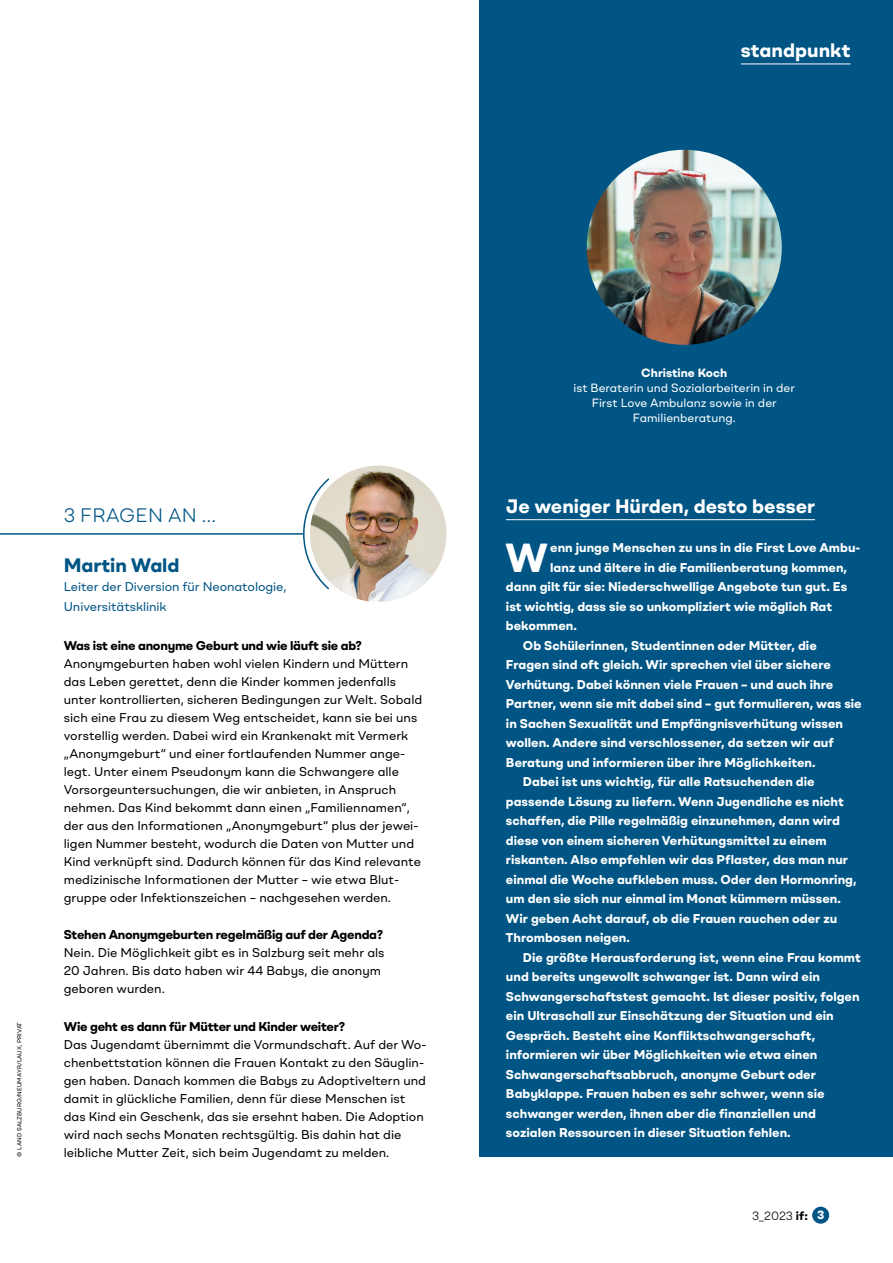
<style>
.page{position:relative;width:893px;height:1263px;background:#fff}
.page>*{position:absolute;margin:0;border:0;box-sizing:border-box;transform-origin:0 0}
.t1{font:700 40.65px "BR Omny";color:#fff}
.Kasten_Head{font:700 19.5px "BR Omny";color:#fff}
.Kasten_Head-2{font:300 19.5px "BR Omny";letter-spacing:.01em;color:#005585}
.Kasten_Head-3{font:700 19.5px "BR Omny";letter-spacing:-.005em;color:#005585}
.t2{font:700 12.75px/19.5px "BR Omny";color:#fff}
.t3{font:12.75px/18px "BR Omny";color:#000}
.Kasten_LT_Mager{font:700 12.75px "BR Omny";letter-spacing:-.02em;color:#000}
.t4{font:12.75px/19.5px "BR Omny";letter-spacing:-.005em;color:#005585}
.t5{font:12px/15px "BR Omny";color:#fff;text-align:center}
.t6{font:700 12px "BR Omny";color:#fff}
.t7{font:300 12px "BR Omny";color:#000}
.Credit{font:6px "BR Omny";letter-spacing:.01em;color:#000}
.s1{font-weight:700}
.s2{font-weight:700;color:#fff}
</style>
<div class="page">
<div style="left:480px;top:0;width:413px;height:1157px;background:#005585"></div>
<div style="left:812px;top:1207px;width:17px;height:17px;background:#005585;border-radius:50%"></div>
<hr style="left:741px;top:64px;width:109px;height:1px;background:#fff">
<img style="left:331px;top:466px;width:115px;height:136px">
<svg style="left:303px;top:478px;width:28px;height:112px"></svg>
<hr style="left:0;top:533px;width:304px;height:2px;background:#005585">
<hr style="left:506px;top:519px;width:309px;height:1px;background:#fff">
<img style="left:587px;top:150px;width:195px;height:195px;border-radius:97px">
<p class="Kasten_Head" style="left:741px;top:37px;width:111px">standpunkt</p>
<p class="Credit" style="left:15px;top:1157px;width:136px;rotate:-90deg">© LAND SALZBURG/NEUMAYR/LAUX, PRIVAT</p>
<p class="Kasten_Head-2" style="left:64px;top:503px;width:154px">3 FRAGEN AN …</p>
<p class="Kasten_Head-3" style="left:64px;top:552px;width:117px">Martin Wald</p>
<p class="t4" style="left:64px;top:577px;width:224px">Leiter der Diversion für Neonatologie,<br>Universitätsklinik</p>
<p class="Kasten_LT_Mager" style="left:64px;top:637px;width:300px">Was ist eine anonyme Geburt und wie läuft sie ab?</p>
<p class="t3" style="left:64px;top:654px;width:360px">Anonymgeburten haben wohl vielen Kindern und Müttern das Leben gerettet, denn die Kinder kommen jedenfalls unter kontrollierten, sicheren Bedingungen zur Welt. Sobald sich eine Frau zu diesem Weg entscheidet, kann sie bei uns vorstellig werden. Dabei wird ein Krankenakt mit Vermerk „Anonymgeburt“ und einer fortlaufenden Nummer ange&shy;legt. Unter einem Pseudonym kann die Schwangere alle Vorsorgeuntersuchungen, die wir anbieten, in Anspruch nehmen. Das Kind bekommt dann einen „Familiennamen“, der aus den Informationen „Anonymgeburt“ plus der jewei&shy;ligen Nummer besteht, wodurch die Daten von Mutter und Kind verknüpft sind. Dadurch können für das Kind relevante medizinische Informationen der Mutter – wie etwa Blut&shy;gruppe oder Infektionszeichen – nachgesehen werden.</p>
<p class="Kasten_LT_Mager" style="left:64px;top:926px;width:321px">Stehen Anonymgeburten regelmäßig auf der Agenda?</p>
<p class="t3" style="left:64px;top:943px;width:322px">Nein. Die Möglichkeit gibt es in Salzburg seit mehr als<br>20 Jahren. Bis dato haben wir 44 Babys, die anonym geboren wurden.</p>
<p class="Kasten_LT_Mager" style="left:64px;top:1018px;width:283px">Wie geht es dann für Mütter und Kinder weiter?</p>
<p class="t3" style="left:64px;top:1035px;width:364px">Das Jugendamt übernimmt die Vormundschaft. Auf der Wo&shy;chenbettstation können die Frauen Kontakt zu den Säuglin&shy;gen haben. Danach kommen die Babys zu Adoptiveltern und damit in glückliche Familien, denn für diese Menschen ist das Kind ein Geschenk, das sie ersehnt haben. Die Adoption wird nach sechs Monaten rechtsgültig. Bis dahin hat die leibliche Mutter Zeit, sich beim Jugendamt zu melden.</p>
<p class="t6" style="left:641px;top:365px;width:87px">Christine Koch</p>
<p class="t5" style="left:573px;top:380px;width:223px">ist Beraterin und Sozialarbeiterin in der<br>First Love Ambulanz sowie in der<br>Familienberatung.</p>
<p class="Kasten_Head" style="left:506px;top:493px;width:311px">Je weniger Hürden, desto besser</p>
<p class="t1" style="left:505px;top:530px;width:44px">W</p>
<p class="t2" style="left:550px;top:537px;width:312px">enn junge Menschen zu uns in die First Love Ambu-</p>
<p class="t2" style="left:550px;top:557px;width:298px">lanz und ältere in die Familienberatung kommen,</p>
<p class="t2" style="left:506px;top:576px;width:343px">dann gilt für sie: Niederschwellige Angebote tun gut. Es</p>
<p class="t2" style="left:506px;top:596px;width:328px">ist wichtig, dass sie so unkompliziert wie möglich Rat</p>
<p class="t2" style="left:506px;top:615px;width:72px">bekommen.</p>
<p class="t2" style="left:506px;top:635px;width:357px;text-indent:17px">Ob Schülerinnen, Studentinnen oder Mütter, die Fragen sind oft gleich. Wir sprechen viel über sichere Verhütung. Dabei können viele Frauen – und auch ihre Partner, wenn sie mit dabei sind – gut formulieren, was sie in Sachen Sexualität und Empfängnisverhütung wissen wollen. Andere sind verschlossener, da setzen wir auf Beratung und informieren über ihre Möglichkeiten.</p>
<p class="t2" style="left:506px;top:771px;width:352px;text-indent:17px">Dabei ist uns wichtig, für alle Ratsuchenden die passende Lösung zu liefern. Wenn Jugendliche es nicht schaffen, die Pille regelmäßig einzunehmen, dann wird diese von einem sicheren Verhütungsmittel zu einem riskanten. Also empfehlen wir das Pflaster, das man nur einmal die Woche aufkleben muss. Oder den Hormonring, um den sie sich nur einmal im Monat kümmern müssen.<br>Wir geben Acht darauf, ob die Frauen rauchen oder zu Thrombosen neigen.</p>
<p class="t2" style="left:506px;top:947px;width:356px;text-indent:17px">Die größte Herausforderung ist, wenn eine Frau kommt und bereits ungewollt schwanger ist. Dann wird ein Schwangerschaftstest gemacht. Ist dieser positiv, folgen ein Ultraschall zur Einschätzung der Situation und ein Gespräch. Besteht eine Konfliktschwangerschaft, informieren wir über Möglichkeiten wie etwa einen Schwangerschaftsabbruch, anonyme Geburt oder Babyklappe. Frauen haben es sehr schwer, wenn sie schwanger werden, ihnen aber die finanziellen und sozialen Ressourcen in dieser Situation fehlen.</p>
<p class="t7" style="left:752px;top:1208px;width:74px">3_2023 <span class="s1">if:</span> <span class="s2">3</span></p>
</div>
